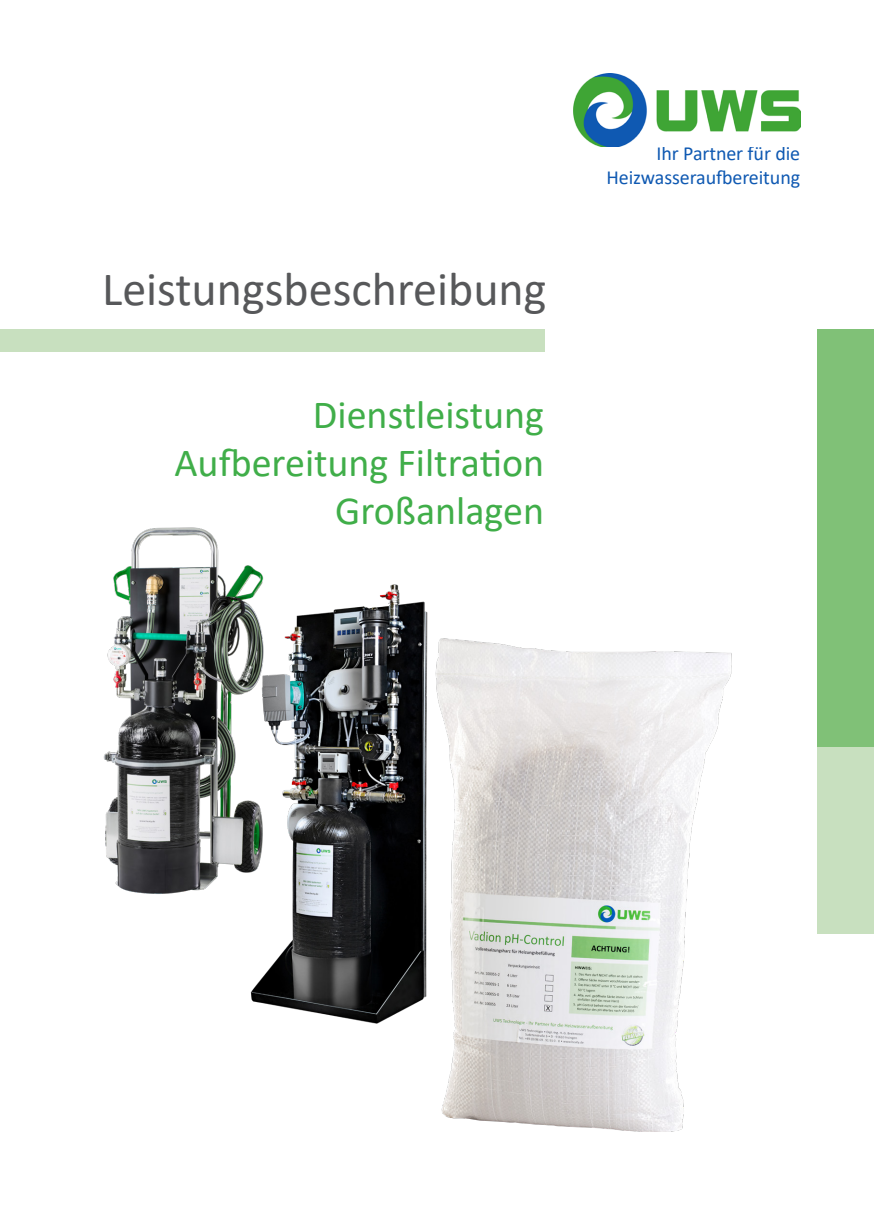
<style>
.page{position:relative;width:874px;height:1225px;background:#fff}
.page>*{position:absolute;margin:0;border:0;box-sizing:border-box;transform-origin:0 0}
.t1{font:48px "Calibri";color:#57585a}
.t2{font:40px/48px "Calibri";color:#40ae49;text-align:right}
.t3{font:20px "Calibri";letter-spacing:-.005em;color:#0f59b2}
</style>
<div class="page">
<div style="left:0;top:330px;width:544px;height:22px;background:#c8e0bf"></div>
<img style="left:573px;top:74px;width:226px;height:73px">
<div style="left:816px;top:329px;width:57px;height:418px;background:#80c177"></div>
<div style="left:816px;top:747px;width:57px;height:187px;background:#c8e0bf"></div>
<img style="left:250px;top:584px;width:178px;height:440px">
<img style="left:103px;top:527px;width:214px;height:401px">
<img style="left:393px;top:626px;width:339px;height:506px">
<p class="t1" style="left:102px;top:256px;width:445px">Leistungsbeschreibung</p>
<p class="t2" style="left:174px;top:389px;width:371px">Dienstleistung<br>Aufbereitung Filtration<br>Großanlagen</p>
<p class="t3" style="left:656px;top:139px;width:145px">Ihr Partner für die</p>
<p class="t3" style="left:606px;top:163px;width:195px">Heizwasseraufbereitung</p>
</div>
